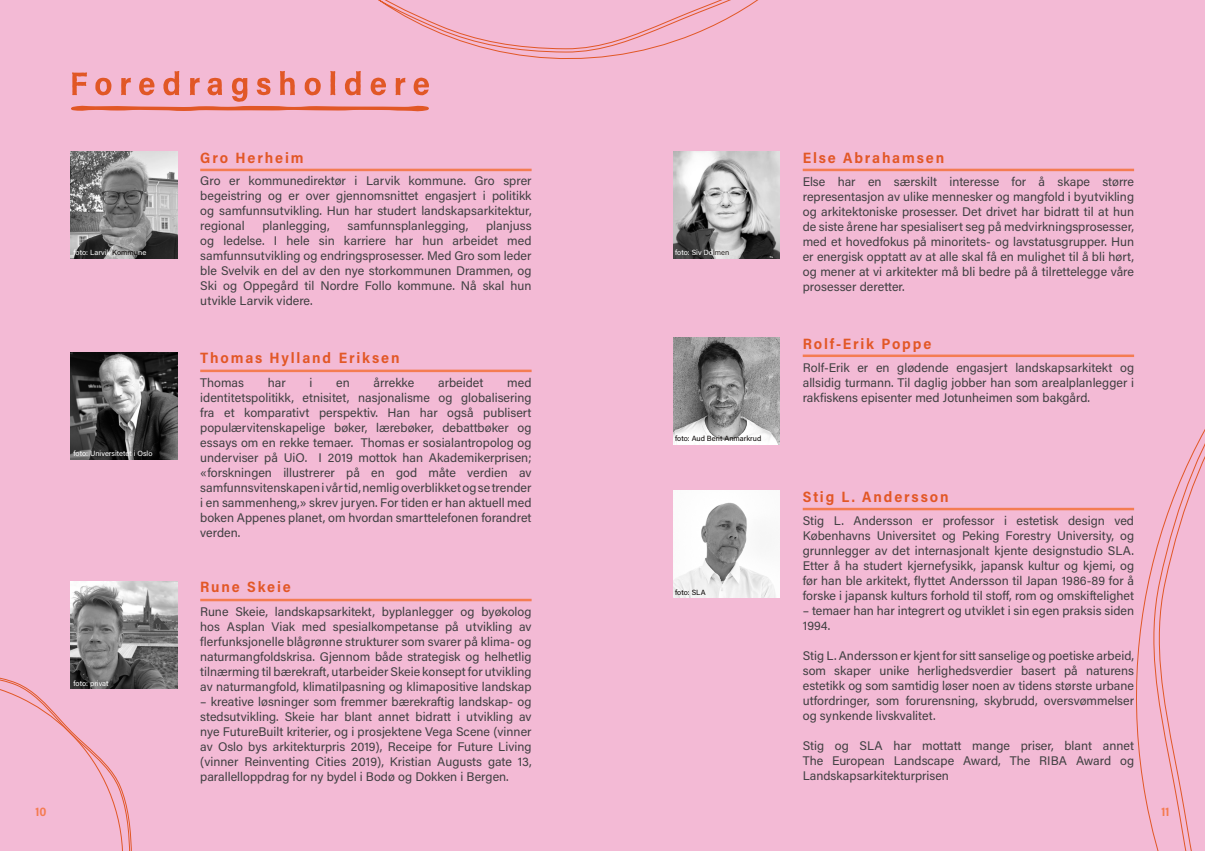
<style>
.page{position:relative;width:1205px;height:851px;background:#fff}
.page>*{position:absolute;margin:0;border:0;box-sizing:border-box;transform-origin:0 0}
.t1{font:15px "Acumin Variable Concept";letter-spacing:.125em;color:#e25726}
.t2{font:12.5px/15px "Acumin Variable Concept";color:#404042;text-align:justify}
.t3{font:12.5px "Acumin Variable Concept";color:#f47c52}
.t4{font:7.5px "Acumin Variable Concept";color:#fff}
.t5{font:7.5px "Acumin Variable Concept";color:#050100}
.s1{color:#050100}
.s2{color:#241e1c}
</style>
<div class="page">
<div style="left:0;top:0;width:602px;height:850px;background:#f3bad5"></div>
<div style="left:602px;top:0;width:603px;height:850px;background:#f3bad5"></div>
<svg style="left:1110px;top:355px;width:95px;height:495px"></svg>
<svg style="left:0;top:673px;width:132px;height:177px"></svg>
<svg style="left:71px;top:0;width:687px;height:112px"></svg>
<hr style="left:803px;top:169px;width:331px;height:2px;background:#f47c52">
<hr style="left:200px;top:169px;width:331px;height:2px;background:#f47c52">
<hr style="left:200px;top:369px;width:331px;height:3px;background:#f47c52">
<hr style="left:200px;top:598px;width:331px;height:3px;background:#f47c52">
<hr style="left:803px;top:354px;width:331px;height:3px;background:#f47c52">
<hr style="left:803px;top:507px;width:331px;height:3px;background:#f47c52">
<img style="left:71px;top:152px;width:106px;height:106px">
<img style="left:71px;top:353px;width:106px;height:106px">
<img style="left:71px;top:582px;width:106px;height:106px">
<img style="left:673px;top:152px;width:107px;height:106px">
<img style="left:673px;top:337px;width:107px;height:107px">
<img style="left:673px;top:491px;width:107px;height:106px">
<p class="t4" style="left:74px;top:247px;width:74px">foto: Larvik <span class="s1">Kommu</span>ne</p>
<p class="t4" style="left:74px;top:448px;width:80px">foto: Universitetet i Oslo</p>
<p class="t4" style="left:74px;top:677px;width:37px">foto: privat</p>
<p class="t1" style="left:200px;top:147px;width:105px">Gro Herheim</p>
<p class="t2" style="left:200px;top:172px;width:333px">Gro er kommunedirektør i Larvik kommune. Gro sprer begeistring og er over gjennomsnittet engasjert i politikk og samfunnsutvikling. Hun har studert landskapsarkitektur, regional</p>
<p class="t2" style="left:262px;top:217px;width:69px">planlegging,</p>
<p class="t2" style="left:347px;top:217px;width:122px">samfunnsplanlegging,</p>
<p class="t2" style="left:200px;top:217px;width:333px;text-indent:286px">planjuss og ledelse. I hele sin karriere har hun arbeidet med samfunnsutvikling og endringsprosesser. Med Gro som leder ble Svelvik en del av den nye storkommunen Drammen, og Ski og Oppegård til Nordre Follo kommune. Nå skal hun utvikle Larvik videre.</p>
<p class="t1" style="left:200px;top:347px;width:201px">Thomas Hylland Eriksen</p>
<p class="t2" style="left:200px;top:374px;width:45px">Thomas</p>
<p class="t2" style="left:268px;top:374px;width:20px">har</p>
<p class="t2" style="left:309px;top:374px;width:4px">i</p>
<p class="t2" style="left:336px;top:374px;width:15px">en</p>
<p class="t2" style="left:374px;top:374px;width:42px">årrekke</p>
<p class="t2" style="left:438px;top:374px;width:47px">arbeidet</p>
<p class="t2" style="left:200px;top:374px;width:333px;text-indent:307px">med identitetspolitikk, etnisitet, nasjonalisme og globalisering fra et komparativt perspektiv. Han har også publisert populærvitenskapelige bøker, lærebøker, debattbøker og essays om en rekke temaer. Thomas er sosialantropolog og underviser på UiO. I 2019 mottok han Akademikerprisen; «forskningen illustrerer på en god måte verdien av samfunnsvitenskapen i vår tid, nemlig overblikket og se trender i en sammenheng,» skrev juryen. For tiden er han aktuell med boken Appenes planet, om hvordan smarttelefonen forandret verden.</p>
<p class="t1" style="left:200px;top:576px;width:92px">Rune Skeie</p>
<p class="t2" style="left:200px;top:603px;width:333px">Rune Skeie, landskapsarkitekt, byplanlegger og byøkolog hos Asplan Viak med spesialkompetanse på utvikling av flerfunksjonelle blågrønne strukturer som svarer på klima- og naturmangfoldskrisa. Gjennom både strategisk og helhetlig tilnærming til bærekraft, utarbeider Skeie konsept for utvikling av naturmangfold, klimatilpasning og klimapositive landskap</p>
<p class="t2" style="left:200px;top:693px;width:333px">– kreative løsninger som fremmer bærekraftig landskap- og stedsutvikling. Skeie har blant annet bidratt i utvikling av nye FutureBuilt kriterier, og i prosjektene Vega Scene (vinner av Oslo bys arkitekturpris 2019), Receipe for Future Living (vinner Reinventing Cities 2019), Kristian Augusts gate 13, parallelloppdrag for ny bydel i Bodø og Dokken i Bergen.</p>
<p class="t4" style="left:675px;top:248px;width:56px">foto: Siv Do<span class="s2">lmen</span></p>
<p class="t5" style="left:675px;top:433px;width:88px">foto: Aud Berit Anmarkrud</p>
<p class="t5" style="left:675px;top:586px;width:32px">foto: SLA</p>
<p class="t1" style="left:803px;top:147px;width:143px">Else Abrahamsen</p>
<p class="t2" style="left:803px;top:173px;width:333px">Else har en særskilt interesse for å skape større representasjon av ulike mennesker og mangfold i byutvikling og arkitektoniske prosesser. Det drivet har bidratt til at hun de siste årene har spesialisert seg på medvirkningsprosesser, med et hovedfokus på minoritets- og lavstatusgrupper. Hun er energisk opptatt av at alle skal få en mulighet til å bli hørt, og mener at vi arkitekter må bli bedre på å tilrettelegge våre prosesser deretter.</p>
<p class="t1" style="left:803px;top:333px;width:130px">Rolf-Erik Poppe</p>
<p class="t2" style="left:803px;top:359px;width:333px">Rolf-Erik er en glødende engasjert landskapsarkitekt og allsidig turmann. Til daglig jobber han som arealplanlegger i rakfiskens episenter med Jotunheimen som bakgård.</p>
<p class="t1" style="left:803px;top:486px;width:147px">Stig L. Andersson</p>
<p class="t2" style="left:803px;top:512px;width:333px">Stig L. Andersson er professor i estetisk design ved Københavns Universitet og Peking Forestry University, og grunnlegger av det internasjonalt kjente designstudio SLA.<br>Etter å ha studert kjernefysikk, japansk kultur og kjemi, og før han ble arkitekt, flyttet Andersson til Japan 1986-89 for å forske i japansk kulturs forhold til stoff, rom og omskiftelighet</p>
<p class="t2" style="left:803px;top:602px;width:333px">– temaer han har integrert og utviklet i sin egen praksis siden<br>1994.</p>
<p class="t2" style="left:803px;top:647px;width:333px">Stig L. Andersson er kjent for sitt sanselige og poetiske arbeid, som skaper unike herlighedsverdier basert på naturens estetikk og som samtidig løser noen av tidens største urbane utfordringer, som forurensning, skybrudd, oversvømmelser og synkende livskvalitet.</p>
<p class="t2" style="left:803px;top:737px;width:333px">Stig og SLA har mottatt mange priser, blant annet The European Landscape Award, The RIBA Award og Landskapsarkitekturprisen</p>
<p class="t3" style="left:35px;top:802px;width:13px">10</p>
<p class="t3" style="left:1161px;top:802px;width:9px">11</p>
</div>
